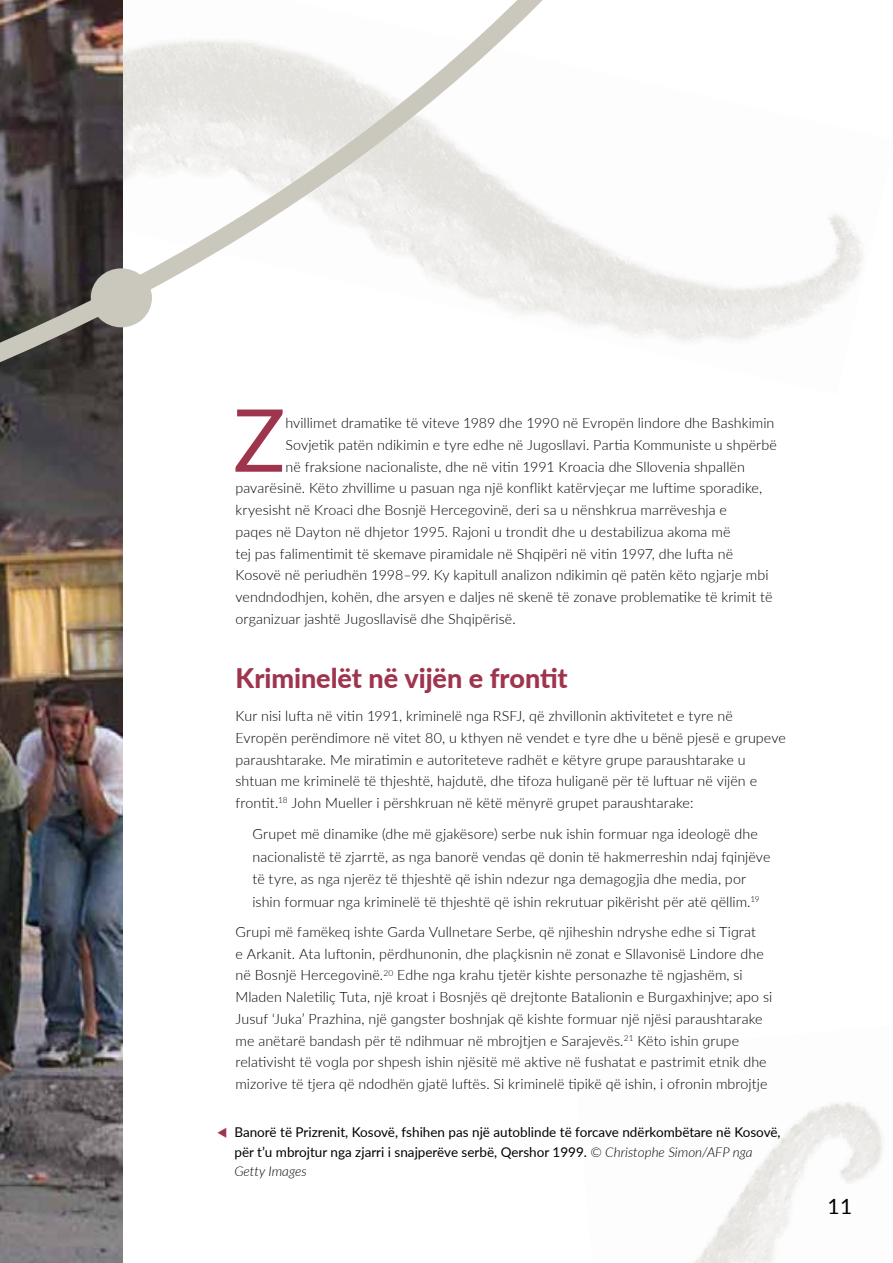
<style>
.page{position:relative;width:893px;height:1263px;background:#fff}
.page>*{position:absolute;margin:0;border:0;box-sizing:border-box;transform-origin:0 0}
.t1{font:86.85px "Lato";color:#9f344d}
.t2{font:800 27px "Lato";letter-spacing:-.005em;color:#9f344d}
.t3{font:21px "Lato";color:#000}
.t4{font:300 14.25px/21.8px "Lato";letter-spacing:.005em;color:#000}
.t5{font:13.5px/19.5px "Lato";color:#000}
.s1{color:#9f344d}
.s2{font-weight:300;font-style:italic}
</style>
<div class="page">
<img style="left:745px;top:214px;width:118px;height:126px">
<img style="left:694px;top:1102px;width:188px;height:161px">
<img style="left:0;top:736px;width:123px;height:527px">
<svg style="left:0;top:0;width:745px;height:736px"></svg>
<div style="left:91px;top:268px;width:61px;height:59px;background:#cac7bc;border-radius:50%"></div>
<h1 class="t1" style="left:233px;top:378px;width:54px">Z</h1>
<p class="t4" style="left:285px;top:412px;width:490px">hvillimet dramatike të viteve 1989 dhe 1990 në Evropën lindore dhe Bashkimin</p>
<p class="t4" style="left:285px;top:433px;width:493px">Sovjetik patën ndikimin e tyre edhe në Jugosllavi. Partia Kommuniste u shpërbë</p>
<p class="t4" style="left:285px;top:455px;width:461px">në fraksione nacionaliste, dhe në vitin 1991 Kroacia dhe Sllovenia shpallën</p>
<p class="t4" style="left:235px;top:477px;width:528px">pavarësinë. Këto zhvillime u pasuan nga një konflikt katërvjeçar me luftime sporadike,</p>
<p class="t4" style="left:235px;top:499px;width:493px">kryesisht në Kroaci dhe Bosnjë Hercegovinë, deri sa u nënshkrua marrëveshja e</p>
<p class="t4" style="left:235px;top:520px;width:496px">paqes në Dayton në dhjetor 1995. Rajoni u trondit dhe u destabilizua akoma më</p>
<p class="t4" style="left:235px;top:542px;width:499px">tej pas falimentimit të skemave piramidale në Shqipëri në vitin 1997, dhe lufta në</p>
<p class="t4" style="left:235px;top:564px;width:535px">Kosovë në periudhën 1998–99. Ky kapitull analizon ndikimin që patën këto ngjarje mbi</p>
<p class="t4" style="left:235px;top:586px;width:539px">vendndodhjen, kohën, dhe arsyen e daljes në skenë të zonave problematike të krimit të</p>
<p class="t4" style="left:235px;top:607px;width:282px">organizuar jashtë Jugosllavisë dhe Shqipërisë.</p>
<h2 class="t2" style="left:235px;top:658px;width:334px">Kriminelët në vijën e frontit</h2>
<p class="t4" style="left:235px;top:704px;width:552px">Kur nisi lufta në vitin 1991, kriminelë nga RSFJ, që zhvillonin aktivitetet e tyre në Evropën perëndimore në vitet 80, u kthyen në vendet e tyre dhe u bënë pjesë e grupeve paraushtarake. Me miratimin e autoriteteve radhët e këtyre grupe paraushtarake u shtuan me kriminelë të thjeshtë, hajdutë, dhe tifoza huliganë për të luftuar në vijën e frontit.<sup>18</sup> John Mueller i përshkruan në këtë mënyrë grupet paraushtarake:</p>
<p class="t4" style="left:252px;top:822px;width:519px;line-height:22.5px">Grupet më dinamike (dhe më gjakësore) serbe nuk ishin formuar nga ideologë dhe nacionalistë të zjarrtë, as nga banorë vendas që donin të hakmerreshin ndaj fqinjëve të tyre, as nga njerëz të thjeshtë që ishin ndezur nga demagogjia dhe media, por ishin formuar nga kriminelë të thjeshtë që ishin rekrutuar pikërisht për atë qëllim.<sup>19</sup></p>
<p class="t4" style="left:235px;top:920px;width:538px">Grupi më famëkeq ishte Garda Vullnetare Serbe, që njiheshin ndryshe edhe si Tigrat<br>e Arkanit. Ata luftonin, përdhunonin, dhe plaçkisnin në zonat e Sllavonisë Lindore dhe në Bosnjë Hercegovinë.<sup>20</sup> Edhe nga krahu tjetër kishte personazhe të ngjashëm, si Mladen Naletiliç Tuta, një kroat i Bosnjës që drejtonte Batalionin e Burgaxhinjve; apo si Jusuf ‘Juka’ Prazhina, një gangster boshnjak që kishte formuar një njësi paraushtarake me anëtarë bandash për të ndihmuar në mbrojtjen e Sarajevës.<sup>21</sup> Këto ishin grupe relativisht të vogla por shpesh ishin njësitë më aktive në fushatat e pastrimit etnik dhe mizorive të tjera që ndodhën gjatë luftës. Si kriminelë tipikë që ishin, i ofronin mbrojtje</p>
<p class="t5" style="left:234px;top:1122px;width:548px;text-indent:-18px"><span class="s1">▼</span> Banorë të Prizrenit, Kosovë, fshihen pas një autoblinde të forcave ndërkombëtare në Kosovë, për t’u mbrojtur nga zjarri i snajperëve serbë, Qershor 1999. <span class="s2">© Christophe Simon/AFP nga<br>Getty Images</span></p>
<h3 class="t3" style="left:827px;top:1191px;width:26px">11</h3>
</div>
